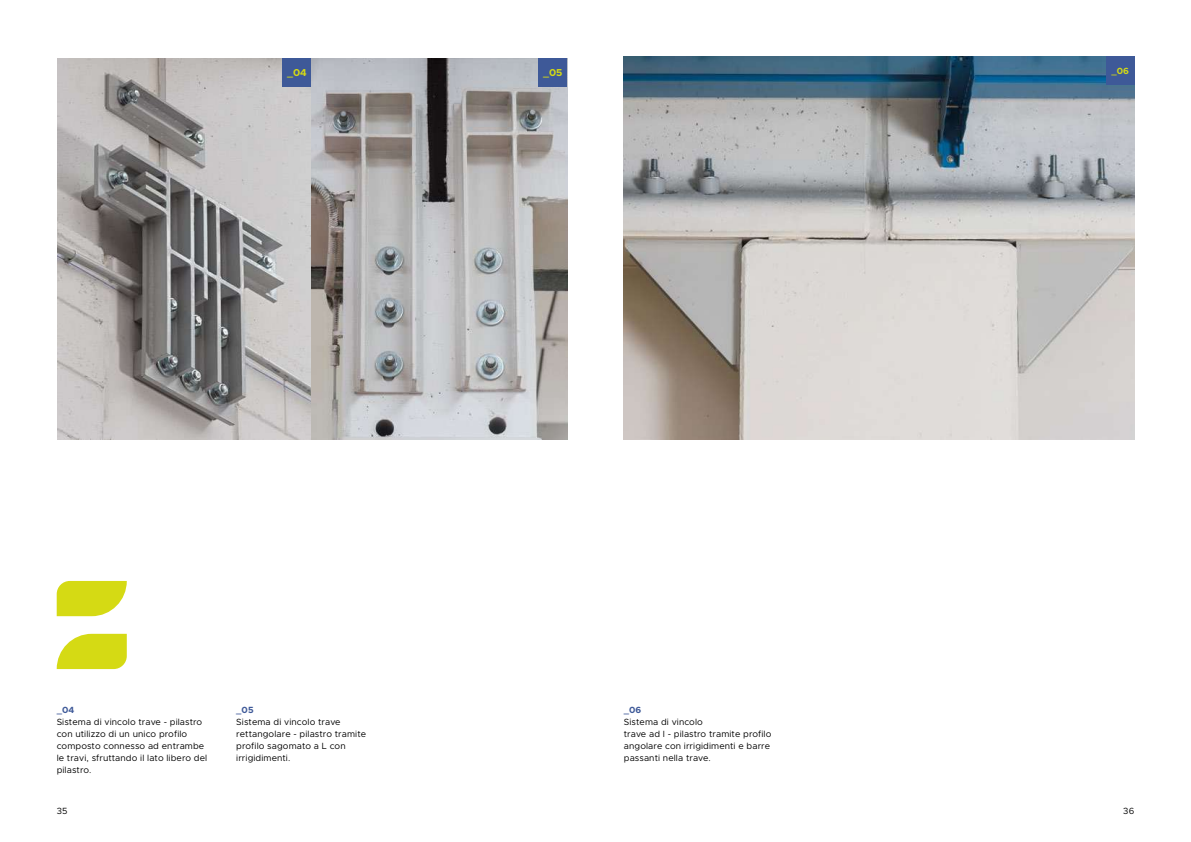
<style>
.page{position:relative;width:1191px;height:842px;background:#fff}
.page>*{position:absolute;margin:0;border:0;box-sizing:border-box;transform-origin:0 0}
.t1{font:700 10.1px "Metropolis";color:#d5da14}
.t2{font:9px/12px "Metropolis";letter-spacing:.01em;color:#000}
.t3{font:700 9px "Metropolis";color:#3e5998}
.t4{font:700 9px "Metropolis";color:#d5da14}
</style>
<div class="page">
<img style="left:57px;top:58px;width:510px;height:381px">
<img style="left:624px;top:57px;width:510px;height:382px">
<svg style="left:57px;top:634px;width:70px;height:35px;background:#dade30"></svg>
<svg style="left:57px;top:581px;width:70px;height:35px;background:#dade30"></svg>
<div style="left:283px;top:58px;width:28px;height:28px;background:#3e5998"></div>
<div style="left:538px;top:58px;width:29px;height:28px;background:#3e5998"></div>
<div style="left:1106px;top:57px;width:28px;height:28px;background:#3e5998"></div>
<p class="t1" style="left:287px;top:66px;width:21px">_04</p>
<p class="t1" style="left:543px;top:66px;width:21px">_05</p>
<p class="t4" style="left:1111px;top:66px;width:19px">_06</p>
<p class="t3" style="left:57px;top:704px;width:19px">_04</p>
<p class="t2" style="left:57px;top:716px;width:152px">Sistema di vincolo trave - pilastro con utilizzo di un unico profilo composto connesso ad entrambe le travi, sfruttando il lato libero del pilastro.</p>
<p class="t3" style="left:236px;top:704px;width:19px">_05</p>
<p class="t2" style="left:236px;top:716px;width:131px">Sistema di vincolo trave rettangolare - pilastro tramite profilo sagomato a L con irrigidimenti.</p>
<p class="t3" style="left:624px;top:704px;width:19px">_06</p>
<p class="t2" style="left:624px;top:716px;width:149px">Sistema di vincolo<br>trave ad I - pilastro tramite profilo angolare con irrigidimenti e barre passanti nella trave.</p>
<p class="t2" style="left:57px;top:804px;width:12px">35</p>
<p class="t2" style="left:1123px;top:804px;width:12px">36</p>
</div>
